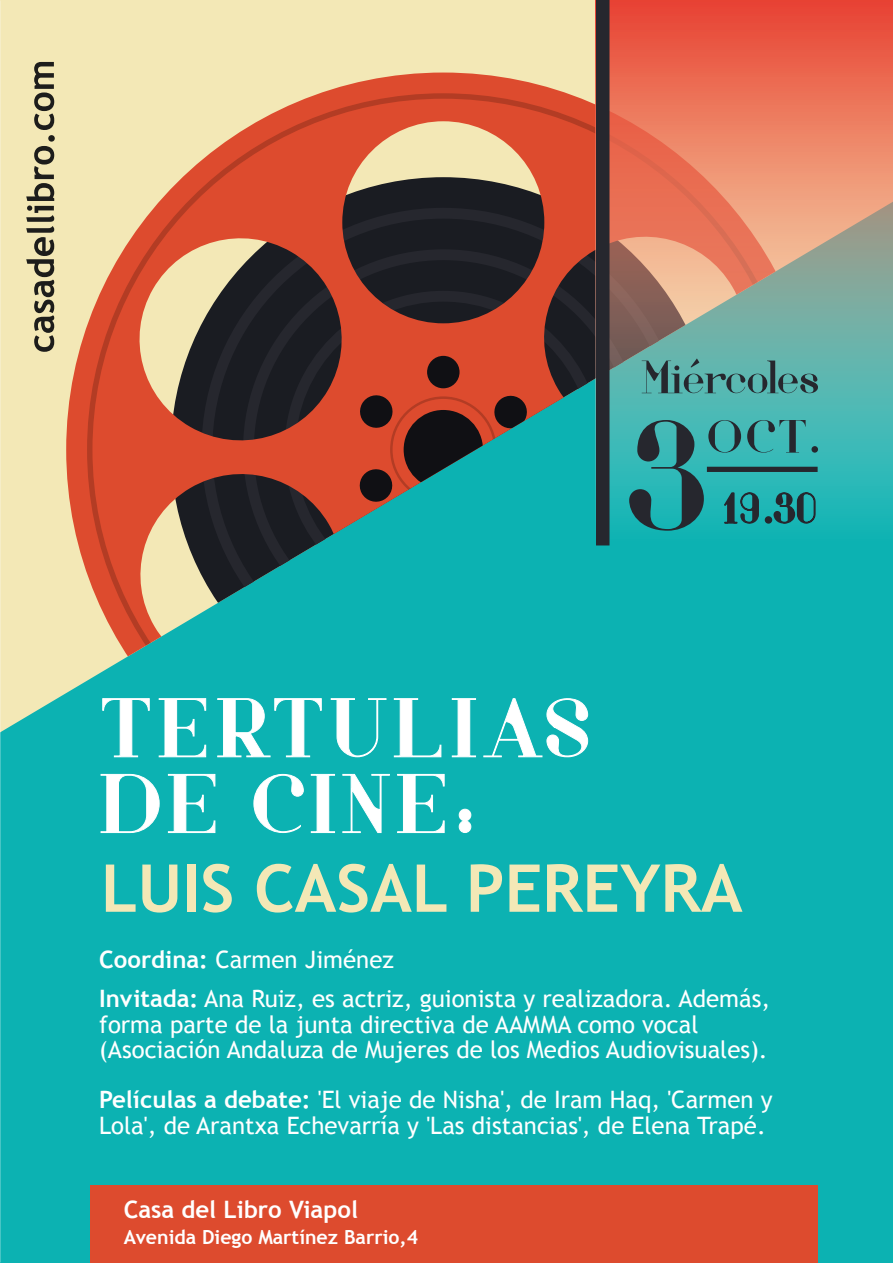
<style>
.page{position:relative;width:893px;height:1263px;background:#0cb2b2}
.page>*{position:absolute;margin:0;border:0;box-sizing:border-box;transform-origin:0 0}
.t1{font:85.5px/75.8px "Voor";letter-spacing:.095em;color:#fff}
.t2{font:700 66px "Trebuchet MS";color:#f3e8b6}
.t3{font:24px/25.5px "Trebuchet MS";color:#fff}
.t4{font:700 24px "Trebuchet MS";color:#fff}
.t5{font:700 19.5px "Trebuchet MS";color:#fff}
.s1{font-weight:700}
</style>
<div class="page">
<div style="left:0;top:1px;width:595px;height:731px;background:#f3e8b6"></div>
<svg style="left:66px;top:73px;width:529px;height:659px;background:#e3b98f"></svg>
<svg style="left:87px;top:93px;width:523px;height:639px"></svg>
<svg style="left:357px;top:393px;width:172px;height:111px"></svg>
<svg style="left:595px;top:1px;width:297px;height:544px;background:#b08c79"></svg>
<div style="left:91px;top:1186px;width:727px;height:77px;background:#dd4b2e"></div>
<hr style="left:892px;top:0;width:1px;height:1263px;background:#fff">
<svg style="left:642px;top:358px;width:179px;height:35px;background:#519692"></svg>
<div style="left:811px;top:446px;width:7px;height:7px;background:#26272e;border-radius:50%"></div>
<svg style="left:629px;top:420px;width:187px;height:111px;background:#2c9494"></svg>
<svg style="left:102px;top:698px;width:48px;height:59px"></svg>
<svg style="left:158px;top:698px;width:48px;height:59px"></svg>
<svg style="left:217px;top:698px;width:105px;height:59px"></svg>
<svg style="left:330px;top:698px;width:57px;height:59px"></svg>
<svg style="left:394px;top:698px;width:48px;height:59px"></svg>
<svg style="left:452px;top:698px;width:24px;height:59px"></svg>
<svg style="left:483px;top:698px;width:105px;height:59px"></svg>
<svg style="left:100px;top:774px;width:60px;height:59px"></svg>
<svg style="left:168px;top:774px;width:48px;height:59px"></svg>
<svg style="left:253px;top:774px;width:51px;height:59px"></svg>
<svg style="left:311px;top:774px;width:24px;height:59px"></svg>
<svg style="left:342px;top:774px;width:48px;height:59px"></svg>
<svg style="left:397px;top:774px;width:48px;height:59px"></svg>
<svg style="left:458px;top:808px;width:14px;height:25px"></svg>
<div style="left:596px;top:0;width:13px;height:545px;background:#26272e"></div>
<div style="left:707px;top:467px;width:111px;height:5px;background:#26272e"></div>
<hr style="left:0;top:0;width:893px;height:1px;background:#fff">
<svg style="left:26px;top:62px;width:29px;height:290px;background:#aaa281"></svg>
<h1 class="t1" style="left:101px;top:691px;width:490px">TERTULIAS<br>DE CINE:</h1>
<h2 class="t2" style="left:101px;top:847px;width:643px">LUIS CASAL PEREYRA</h2>
<p class="t3" style="left:99px;top:940px;width:673px;line-height:39px"><span class="s1">Coordina:</span> Carmen Jiménez<br><span class="s1">Invitada:</span> Ana Ruiz, es actriz, guionista y realizadora. Además,</p>
<p class="t3" style="left:99px;top:1012px;width:670px">forma parte de la junta directiva de AAMMA como vocal (Asociación Andaluza de Mujeres de los Medios Audiovisuales).</p>
<p class="t3" style="left:99px;top:1087px;width:675px"><span class="s1">Películas a debate:</span> 'El viaje de Nisha', de Iram Haq, 'Carmen y<br>Lola', de Arantxa Echevarría y 'Las distancias', de Elena Trapé.</p>
<p class="t4" style="left:124px;top:1194px;width:236px">Casa del Libro Viapol</p>
<p class="t5" style="left:124px;top:1224px;width:296px">Avenida Diego Martínez Barrio,4</p>
</div>
